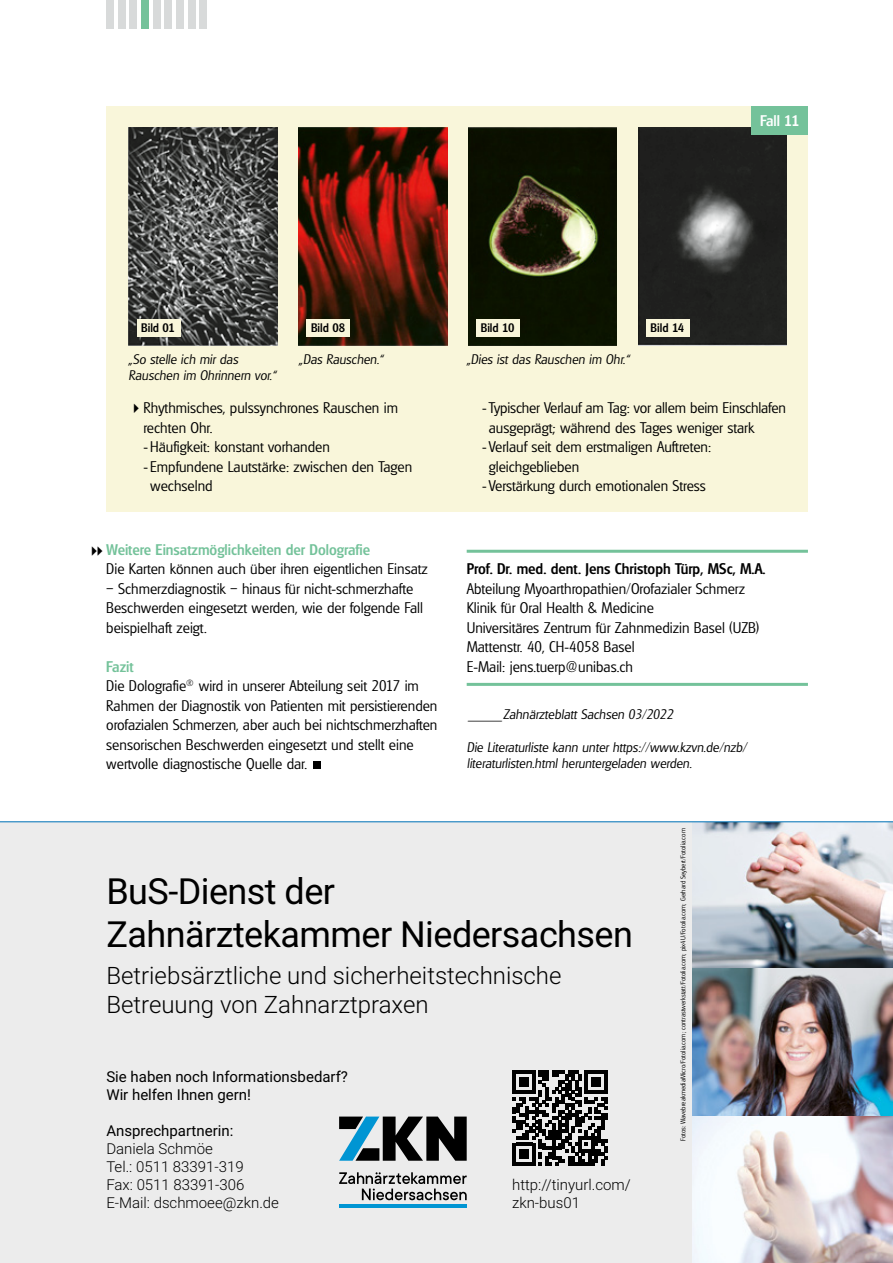
<style>
.page{position:relative;width:893px;height:1263px;background:#fff}
.page>*{position:absolute;margin:0;border:0;box-sizing:border-box;transform-origin:0 0}
.t1{font:700 57px "Arial";color:#000}
.t2{font:36px/43.2px "Roboto";letter-spacing:-.015em;color:#000}
.t3{font:300 24px/28.8px "Roboto";color:#000}
.t4{font:300 15px/19.5px "Glasgow";color:#000}
.t5{font:300 15px/18px "Roboto";color:#000}
.t6{font:15px/18px "Roboto";color:#000}
.t7{font:500 15px "Glasgow";color:#000}
.t8{font:500 15px "Glasgow";color:#74c29a}
.t9{font:500 15px "Glasgow";letter-spacing:-.02em;color:#fff}
.t10{font:italic 300 13.5px/16.2px "Glasgow";color:#000}
.t11{font:italic 300 13.5px "Glasgow";color:#000;scale:2.7 1}
.t12{font:500 12px "Glasgow";color:#000}
.t13{font:300 6.75px "Glasgow";color:#000}
.s1{font-weight:500;color:#74c29a}
</style>
<div class="page">
<div style="left:106px;top:0;width:8px;height:28px;background:#d8dada"></div>
<div style="left:118px;top:0;width:8px;height:28px;background:#d8dada"></div>
<div style="left:130px;top:0;width:7px;height:28px;background:#d8dada"></div>
<div style="left:141px;top:0;width:8px;height:28px;background:#74c29a"></div>
<div style="left:153px;top:0;width:8px;height:28px;background:#d8dada"></div>
<div style="left:165px;top:0;width:7px;height:28px;background:#d8dada"></div>
<div style="left:176px;top:0;width:8px;height:28px;background:#d8dada"></div>
<div style="left:188px;top:0;width:8px;height:28px;background:#d8dada"></div>
<div style="left:200px;top:0;width:7px;height:28px;background:#d8dada"></div>
<div style="left:106px;top:106px;width:702px;height:406px;background:#f9f6da"></div>
<img style="left:129px;top:128px;width:148px;height:217px">
<img style="left:298px;top:128px;width:149px;height:217px">
<img style="left:468px;top:128px;width:149px;height:217px">
<img style="left:638px;top:128px;width:149px;height:217px">
<div style="left:751px;top:106px;width:57px;height:29px;background:#74c29a"></div>
<hr style="left:467px;top:550px;width:341px;height:3px;background:#74c29a">
<hr style="left:467px;top:683px;width:341px;height:3px;background:#74c29a">
<div style="left:137px;top:319px;width:43px;height:18px;background:#f9f6da"></div>
<div style="left:307px;top:319px;width:43px;height:18px;background:#f9f6da"></div>
<div style="left:477px;top:319px;width:43px;height:18px;background:#f9f6da"></div>
<div style="left:646px;top:319px;width:44px;height:18px;background:#f9f6da"></div>
<div style="left:0;top:822px;width:893px;height:441px;background:#ececec"></div>
<img style="left:693px;top:1116px;width:200px;height:147px">
<img style="left:693px;top:822px;width:200px;height:147px">
<img style="left:693px;top:969px;width:200px;height:147px">
<svg style="left:513px;top:1071px;width:95px;height:95px"></svg>
<hr style="left:0;top:821px;width:893px;height:1px;background:#0074bb">
<svg style="left:339px;top:1200px;width:128px;height:5px"></svg>
<svg style="left:339px;top:1172px;width:128px;height:28px"></svg>
<svg style="left:339px;top:1116px;width:128px;height:45px"></svg>
<hr style="left:339px;top:1205px;width:128px;height:3px;background:#00a1e5">
<p class="t9" style="left:760px;top:112px;width:41px">Fall 11</p>
<p class="t12" style="left:141px;top:321px;width:35px">Bild 01</p>
<p class="t12" style="left:311px;top:321px;width:36px">Bild 08</p>
<p class="t12" style="left:481px;top:321px;width:35px">Bild 10</p>
<p class="t12" style="left:651px;top:321px;width:35px">Bild 14</p>
<p class="t10" style="left:129px;top:351px;width:149px">„So stelle ich mir das<br>Rauschen im Ohrinnern vor.“</p>
<p class="t10" style="left:299px;top:351px;width:86px">„Das Rauschen.“</p>
<p class="t10" style="left:467px;top:351px;width:164px">„Dies ist das Rauschen im Ohr.“</p>
<p class="t4" style="left:144px;top:398px;width:256px">Rhythmisches, pulssynchrones Rauschen im rechten Ohr.</p>
<p class="t4" style="left:144px;top:437px;width:188px">- Häufigkeit: konstant vorhanden</p>
<p class="t4" style="left:150px;top:456px;width:264px;text-indent:-7px">- Empfundene Lautstärke: zwischen den Tagen wechselnd</p>
<p class="t8" style="left:106px;top:540px;width:265px">Weitere Einsatzmöglichkeiten der Dolografie</p>
<p class="t4" style="left:106px;top:559px;width:323px">Die Karten können auch über ihren eigentlichen Einsatz</p>
<p class="t4" style="left:106px;top:579px;width:318px">– Schmerzdiagnostik – hinaus für nicht-schmerzhafte<br>Beschwerden eingesetzt werden, wie der folgende Fall beispielhaft zeigt.</p>
<p class="t4" style="left:106px;top:657px;width:333px"><span class="s1">Fazit<br></span>Die Dolografie<sup>®</sup> wird in unserer Abteilung seit 2017 im Rahmen der Diagnostik von Patienten mit persistierenden orofazialen Schmerzen, aber auch bei nichtschmerzhaften sensorischen Beschwerden eingesetzt und stellt eine wertvolle diagnostische Quelle dar.</p>
<h1 class="t1" style="left:309px;top:717px;width:17px">.</h1>
<p class="t4" style="left:489px;top:398px;width:299px;text-indent:-7px">- Typischer Verlauf am Tag: vor allem beim Einschlafen ausgeprägt; während des Tages weniger stark</p>
<p class="t4" style="left:489px;top:437px;width:224px;text-indent:-7px">- Verlauf seit dem erstmaligen Auftreten: gleichgeblieben</p>
<p class="t4" style="left:482px;top:476px;width:225px">- Verstärkung durch emotionalen Stress</p>
<p class="t7" style="left:467px;top:560px;width:300px">Prof. Dr. med. dent. Jens Christoph Türp, MSc, M.A.</p>
<p class="t4" style="left:467px;top:579px;width:294px">Abteilung Myoarthropathien/Orofazialer Schmerz Klinik für Oral Health &amp; Medicine<br>Universitäres Zentrum für Zahnmedizin Basel (UZB)<br>Mattenstr. 40, CH-4058 Basel<br>E-Mail: jens.tuerp@unibas.ch</p>
<p class="t10" style="left:503px;top:706px;width:172px">Zahnärzteblatt Sachsen 03/2022</p>
<p class="t10" style="left:467px;top:739px;width:282px">Die Literaturliste kann unter https://www.kzvn.de/nzb/ literaturlisten.html heruntergeladen werden.</p>
<p class="t11" style="left:467px;top:713px;width:15px">—</p>
<h2 class="t2" style="left:106px;top:868px;width:528px">BuS-Dienst der<br>Zahnärztekammer Niedersachsen</h2>
<h3 class="t3" style="left:106px;top:960px;width:457px">Betriebsärztliche und sicherheitstechnische<br>Betreuung von Zahnarztpraxen</h3>
<p class="t6" style="left:106px;top:1067px;width:243px">Sie haben noch Informationsbedarf?<br>Wir helfen Ihnen gern!</p>
<p class="t6" style="left:106px;top:1121px;width:128px">Ansprechpartnerin:</p>
<p class="t5" style="left:106px;top:1139px;width:174px">Daniela Schmöe<br>Tel.: 0511 83391-319<br>Fax: 0511 83391-306<br>E-Mail: dschmoee@zkn.de</p>
<p class="t5" style="left:512px;top:1175px;width:120px">http://tinyurl.com/ zkn-bus01</p>
<p class="t13" style="left:679px;top:1141px;width:314px;rotate:-90deg">Fotos: WavebreakmediaMicro/Fotolia.com; contrastwerkstatt/Fotolia.com; pix4U/Fotolia.com; Gerhard Seybert/Fotolia.com</p>
</div>
